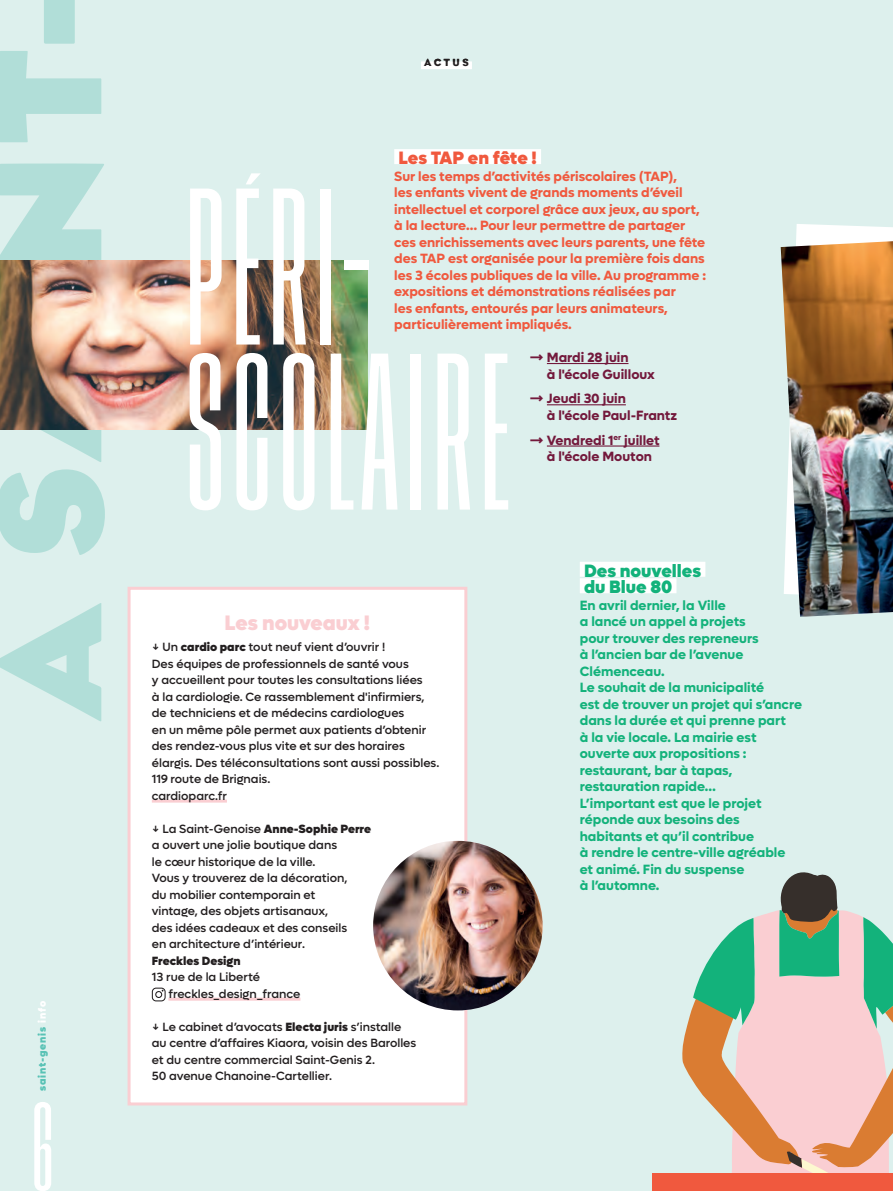
<style>
.page{position:relative;width:893px;height:1191px;background:#ddf0ed}
.page>*{position:absolute;margin:0;border:0;box-sizing:border-box;transform-origin:0 0}
.t1{font:500 165px/165px "Tusker Grotesk 2500";letter-spacing:.04em;color:#fff}
.t2{font:500 93.9px "Tusker Grotesk 2500";color:#fff}
.t3{font:900 21px "Lufga";color:#faced2}
.t4{font:900 18px/16.5px "Lufga";color:#13b27b}
.t5{font:900 18px "Lufga";letter-spacing:-.005em;color:#f0593e}
.t6{font:700 13.5px/16.5px "Lufga";color:#13b27b}
.t7{font:700 13.5px/16.5px "Lufga";color:#f0593e}
.t8{font:700 13.5px/16.5px "Lufga";color:#73193c}
.t9{font:500 12px/16.5px "Lufga";color:#231f20}
.t10{font:900 12px "Lufga";color:#231f20}
.t11{font:900 10.5px "Lufga";letter-spacing:.08em;color:#58c2b5}
.t12{font:10.5px "Bureau Eagle";letter-spacing:.25em;color:#231f20}
.s1{color:#fff}
.s2{font-weight:900}
</style>
<div class="page">
<svg style="left:0;top:0;width:105px;height:721px"></svg>
<img style="left:0;top:261px;width:368px;height:169px">
<div style="left:421px;top:62px;width:51px;height:7px;background:#fff"></div>
<svg style="left:796px;top:224px;width:97px;height:17px;background:#fbfdfd"></svg>
<img style="left:781px;top:241px;width:112px;height:376px">
<div style="left:129px;top:588px;width:337px;height:516px;background:#fff"></div>
<hr style="left:152px;top:799px;width:75px;height:3px;background:#faced2">
<hr style="left:168px;top:997px;width:132px;height:3px;background:#faced2">
<svg style="left:152px;top:987px;width:14px;height:14px"></svg>
<div style="left:128px;top:587px;width:339px;height:518px;border:3px solid #faced2"></div>
<img style="left:373px;top:841px;width:170px;height:169px;border-radius:85px">
<div style="left:394px;top:149px;width:147px;height:15px;background:#fff"></div>
<div style="left:580px;top:562px;width:125px;height:15px;background:#fff"></div>
<div style="left:580px;top:578px;width:96px;height:15px;background:#fff"></div>
<svg style="left:652px;top:872px;width:241px;height:319px"></svg>
<hr style="left:547px;top:363px;width:81px;height:1px;background:#73193c">
<hr style="left:547px;top:404px;width:79px;height:1px;background:#73193c">
<hr style="left:547px;top:445px;width:112px;height:1px;background:#73193c">
<p class="t11" style="left:36px;top:1091px;width:92px;rotate:-90deg">saint-genis <span class="s1">info</span></p>
<h2 class="t2" style="left:32px;top:1092px;width:24px">6</h2>
<p class="t12" style="left:424px;top:56px;width:46px">ACTUS</p>
<h3 class="t5" style="left:398px;top:147px;width:140px">Les TAP en fête !</h3>
<p class="t7" style="left:394px;top:168px;width:313px">Sur les temps d’activités périscolaires (TAP),<br>les enfants vivent de grands moments d’éveil intellectuel et corporel grâce aux jeux, au sport, à la lecture… Pour leur permettre de partager ces enrichissements avec leurs parents, une fête des TAP est organisée pour la première fois dans les 3 écoles publiques de la ville. Au programme : expositions et démonstrations réalisées par<br>les enfants, entourés par leurs animateurs, particulièrement impliqués.</p>
<h1 class="t1" style="left:185px;top:195px;width:327px">PÉRI-<br>SCOLAIRE</h1>
<p class="t8" style="left:547px;top:349px;width:109px;text-indent:-17px">⟶ Mardi 28 juin<br>à l'école Guilloux</p>
<p class="t8" style="left:547px;top:390px;width:132px;text-indent:-17px">⟶ Jeudi 30 juin<br>à l'école Paul-Frantz</p>
<p class="t8" style="left:547px;top:432px;width:114px;text-indent:-17px">⟶ Vendredi 1<sup>er</sup> juillet à l'école Mouton</p>
<h3 class="t3" style="left:225px;top:609px;width:147px">Les nouveaux !</h3>
<p class="t9" style="left:152px;top:638px;width:289px">↓ Un <span class="s2">cardio parc</span> tout neuf vient d’ouvrir !<br>Des équipes de professionnels de santé vous<br>y accueillent pour toutes les consultations liées<br>à la cardiologie. Ce rassemblement d'infirmiers, de techniciens et de médecins cardiologues<br>en un même pôle permet aux patients d’obtenir des rendez-vous plus vite et sur des horaires élargis. Des téléconsultations sont aussi possibles.<br>119 route de Brignais.<br>cardioparc.fr</p>
<p class="t9" style="left:152px;top:820px;width:221px">↓ La Saint-Genoise <span class="s2">Anne-Sophie Perre </span>a ouvert une jolie boutique dans<br>le cœur historique de la ville.<br>Vous y trouverez de la décoration,<br>du mobilier contemporain et<br>vintage, des objets artisanaux,<br>des idées cadeaux et des conseils<br>en architecture d’intérieur.</p>
<p class="t10" style="left:152px;top:953px;width:90px">Freckles Design</p>
<p class="t9" style="left:168px;top:968px;width:133px;text-indent:-17px">13 rue de la Liberté freckles_design_france</p>
<p class="t9" style="left:152px;top:1018px;width:266px">↓ Le cabinet d’avocats <span class="s2">Electa juris</span> s’installe au centre d’affaires Kiaora, voisin des Barolles et du centre commercial Saint-Genis 2.<br>50 avenue Chanoine-Cartellier.</p>
<h3 class="t4" style="left:584px;top:562px;width:119px">Des nouvelles du Blue 80</h3>
<p class="t6" style="left:580px;top:597px;width:224px">En avril dernier, la Ville<br>a lancé un appel à projets<br>pour trouver des repreneurs<br>à l’ancien bar de l’avenue<br>Clémenceau.<br>Le souhait de la municipalité<br>est de trouver un projet qui s’ancre dans la durée et qui prenne part<br>à la vie locale. La mairie est ouverte aux propositions : restaurant, bar à tapas, restauration rapide…<br>L’important est que le projet réponde aux besoins des habitants et qu’il contribue<br>à rendre le centre-ville agréable et animé. Fin du suspense<br>à l’automne.</p>
</div>
